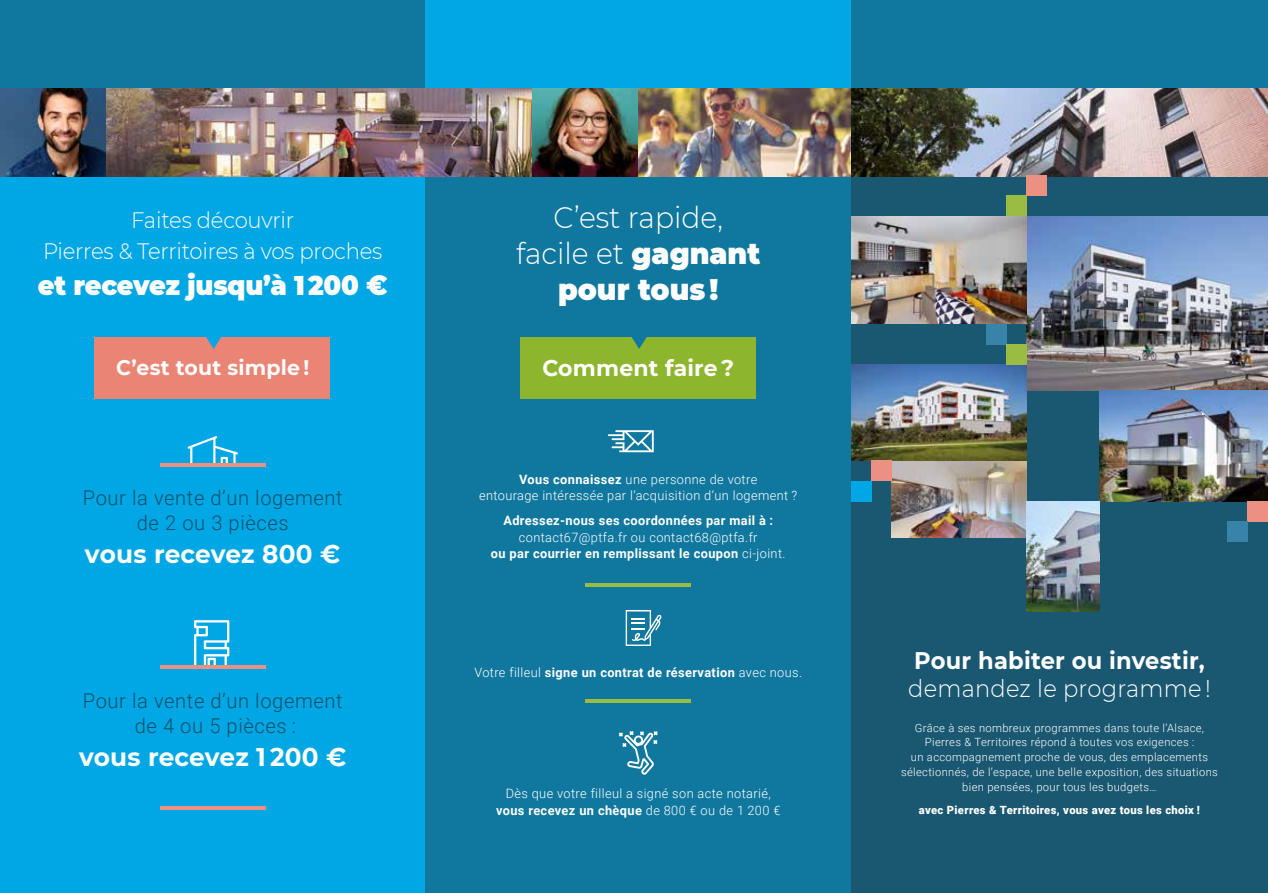
<style>
.page{position:relative;width:1268px;height:893px;background:#fff}
.page>*{position:absolute;margin:0;border:0;box-sizing:border-box;transform-origin:0 0}
.t1{font:300 29.7px/36px "Montserrat";color:#fff;text-align:center;scale:.95 1}
.t2{font:900 27px "Montserrat";letter-spacing:-.01em;color:#fff;scale:.95 1}
.t3{font:700 25.5px "Montserrat";letter-spacing:.005em;color:#fff}
.t4{font:700 24px "Montserrat";letter-spacing:.01em;color:#fff;scale:.94 1}
.t5{font:300 24px "Montserrat";letter-spacing:.01em;color:#fff;scale:.94 1}
.t6{font:700 22.65px "Montserrat";letter-spacing:.01em;color:#fff}
.t7{font:300 22.35px/31.3px "Montserrat";letter-spacing:-.01em;color:#fff;text-align:center;scale:.95 1}
.t8{font:700 21px "Montserrat";letter-spacing:.01em;color:#fff}
.t9{font:300 20.25px/24.9px "Roboto";letter-spacing:.03em;color:#07516c;text-align:center}
.t10{font:300 12.9px/16.5px "Roboto";letter-spacing:.03em;color:#fff;text-align:center}
.t11{font:700 12.9px "Roboto";letter-spacing:.03em;color:#fff}
.t12{font:300 11.25px/14.9px "Roboto";letter-spacing:.03em;color:#fff;text-align:center}
.t13{font:900 11.25px "Roboto";letter-spacing:.03em;color:#fff}
.s1{font-weight:900}
.s2{font-weight:700}
.s3{font-weight:300}
</style>
<div class="page">
<div style="left:0;top:0;width:425px;height:893px;background:#00a7e4"></div>
<div style="left:425px;top:0;width:425px;height:893px;background:#10789f"></div>
<div style="left:0;top:0;width:425px;height:176px;background:#10789f"></div>
<div style="left:425px;top:0;width:425px;height:176px;background:#00a7e4"></div>
<img style="left:0;top:88px;width:850px;height:88px">
<svg style="left:607px;top:430px;width:46px;height:22px"></svg>
<svg style="left:625px;top:610px;width:36px;height:36px"></svg>
<svg style="left:619px;top:731px;width:38px;height:44px"></svg>
<svg style="left:187px;top:436px;width:51px;height:27px"></svg>
<div style="left:95px;top:337px;width:235px;height:62px;background:#ea8474"></div>
<svg style="left:206px;top:337px;width:16px;height:12px"></svg>
<div style="left:520px;top:337px;width:235px;height:62px;background:#8db62e"></div>
<svg style="left:631px;top:337px;width:16px;height:12px"></svg>
<hr style="left:160px;top:463px;width:106px;height:4px;background:#ec9181">
<hr style="left:585px;top:583px;width:106px;height:4px;background:#9bbc43">
<hr style="left:585px;top:699px;width:106px;height:4px;background:#9bbc43">
<svg style="left:194px;top:620px;width:36px;height:45px"></svg>
<hr style="left:160px;top:665px;width:106px;height:3px;background:#ec9181">
<hr style="left:160px;top:806px;width:106px;height:3px;background:#ec9181">
<div style="left:850px;top:0;width:417px;height:893px;background:#1a5872"></div>
<img style="left:1026px;top:216px;width:241px;height:174px">
<img style="left:850px;top:216px;width:176px;height:108px">
<img style="left:891px;top:461px;width:135px;height:77px">
<img style="left:1099px;top:390px;width:168px;height:111px">
<img style="left:850px;top:365px;width:176px;height:96px">
<img style="left:1026px;top:501px;width:73px;height:110px">
<div style="left:985px;top:324px;width:20px;height:20px;background:#3884a9"></div>
<div style="left:1006px;top:344px;width:20px;height:21px;background:#9bbc43"></div>
<img style="left:850px;top:0;width:417px;height:176px">
<div style="left:1026px;top:176px;width:20px;height:20px;background:#ec9181"></div>
<div style="left:1006px;top:196px;width:20px;height:20px;background:#9bbc43"></div>
<div style="left:1247px;top:501px;width:20px;height:20px;background:#ec9181"></div>
<div style="left:1227px;top:521px;width:20px;height:20px;background:#3884a9"></div>
<div style="left:871px;top:461px;width:20px;height:20px;background:#ec9181"></div>
<div style="left:850px;top:481px;width:21px;height:20px;background:#00a7e4"></div>
<h3 class="t7" style="left:43px;top:204px;width:358px">Faites découvrir<br>Pierres &amp; Territoires à vos proches</h3>
<h2 class="t2" style="left:38px;top:265px;width:369px">et recevez jusqu’à 1 200 €</h2>
<h1 class="t1" style="left:516px;top:199px;width:258px">C’est rapide, facile et <span class="s1">gagnant pour tous !</span></h1>
<h3 class="t8" style="left:116px;top:352px;width:195px">C’est tout simple !</h3>
<h3 class="t6" style="left:542px;top:352px;width:193px">Comment faire ?</h3>
<h3 class="t9" style="left:83px;top:485px;width:261px">Pour la vente d’un logement de 2 ou 3 pièces</h3>
<h3 class="t3" style="left:85px;top:535px;width:257px">vous recevez 800 €</h3>
<h3 class="t9" style="left:83px;top:688px;width:261px">Pour la vente d’un logement de 4 ou 5 pièces :</h3>
<h3 class="t3" style="left:79px;top:739px;width:269px">vous recevez 1 200 €</h3>
<p class="t10" style="left:479px;top:470px;width:320px"><span class="s2">Vous connaissez</span> une personne de votre<br>entourage intéressée par l’acquisition d’un logement ?</p>
<p class="t11" style="left:503px;top:512px;width:271px">Adressez-nous ses coordonnées par mail à :</p>
<p class="t10" style="left:491px;top:528px;width:296px">contact67@ptfa.fr ou contact68@ptfa.fr<br><span class="s2">ou par courrier en remplissant le coupon</span> ci-joint.</p>
<p class="t11" style="left:474px;top:663px;width:329px"><span class="s3">Votre filleul</span> signe un contrat de réservation <span class="s3">avec nous.</span></p>
<p class="t10" style="left:496px;top:785px;width:286px">Dès que votre filleul a signé son acte notarié, <span class="s2">vous recevez un chèque</span> de 800 € ou de 1 200 €</p>
<h3 class="t4" style="left:914px;top:643px;width:310px">Pour habiter ou investir,</h3>
<h3 class="t5" style="left:908px;top:672px;width:323px">demandez le programme !</h3>
<p class="t12" style="left:900px;top:720px;width:318px">Grâce à ses nombreux programmes dans toute l’Alsace, Pierres &amp; Territoires répond à toutes vos exigences :<br>un accompagnement proche de vous, des emplacements sélectionnés, de l’espace, une belle exposition, des situations bien pensées, pour tous les budgets…</p>
<p class="t13" style="left:918px;top:802px;width:282px">avec Pierres &amp; Territoires, vous avez tous les choix !</p>
</div>
